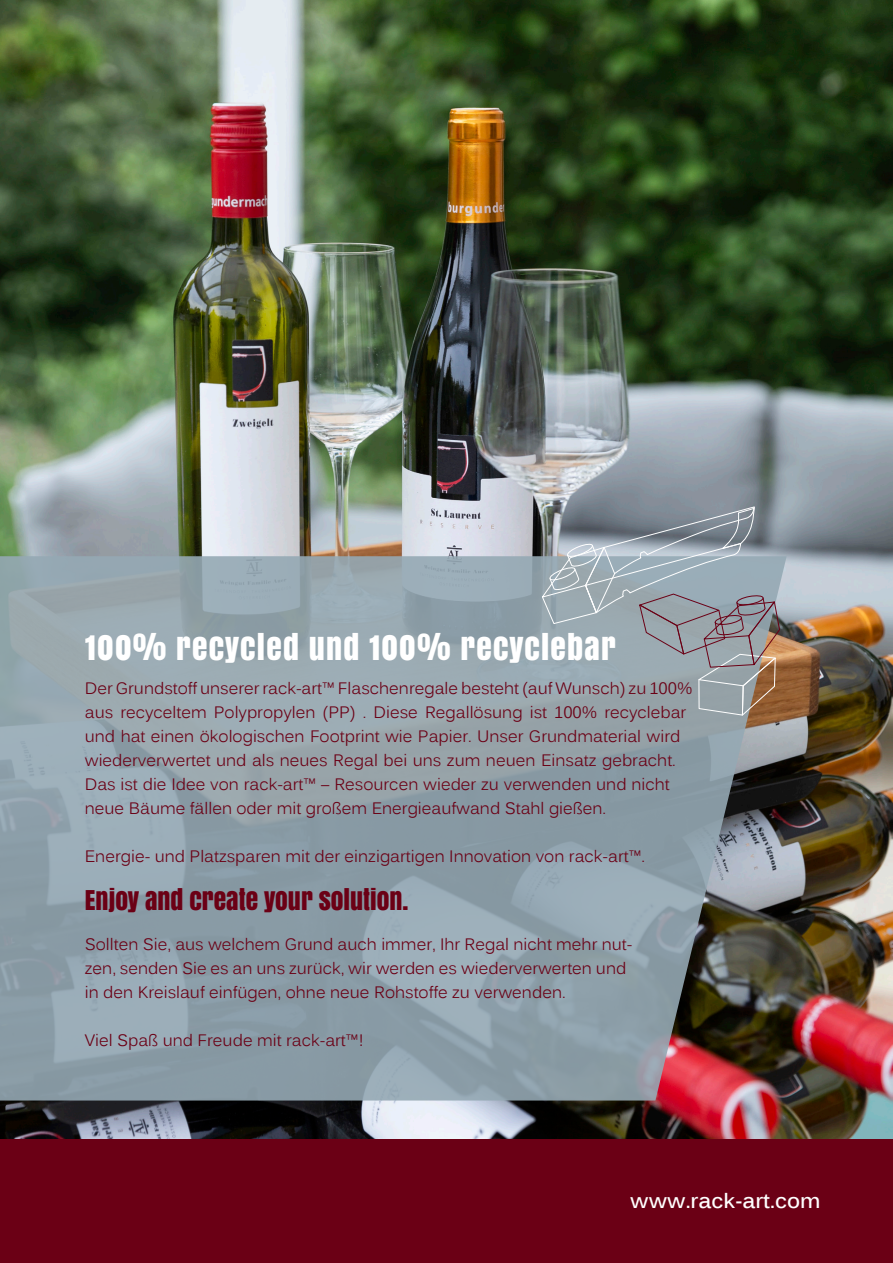
<style>
.page{position:relative;width:893px;height:1263px;background:#fff}
.page>*{position:absolute;margin:0;border:0;box-sizing:border-box;transform-origin:0 0}
.t1{font:31.5px "Anton";letter-spacing:.04em;color:#fff}
.t2{font:25.5px "Anton";color:#6b0015}
.t3{font:700 21px "Kalinga";color:#fff}
.t4{font:16.5px/24px "Kalinga";color:#6b0015}
</style>
<div class="page">
<img style="left:0;top:0;width:893px;height:1140px">
<svg style="left:0;top:556px;width:787px;height:544px;background:#8e9ba4"></svg>
<svg style="left:541px;top:507px;width:239px;height:210px;background:#969fa5"></svg>
<div style="left:0;top:1140px;width:893px;height:123px;background:#6b0015"></div>
<p class="t1" style="left:85px;top:623px;width:532px">100% RECYCLED UND 100% RECYCLEBAR</p>
<p class="t4" style="left:85px;top:677px;width:609px">Der Grundstoff unserer rack-art™ Flaschenregale besteht (auf Wunsch) zu 100% aus recyceltem Polypropylen (PP) . Diese Regallösung ist 100% recyclebar und hat einen ökologischen Footprint wie Papier. Unser Grundmaterial wird wiederverwertet und als neues Regal bei uns zum neuen Einsatz gebracht.<br>Das ist die Idee von rack-art™ – Resourcen wieder zu verwenden und nicht neue Bäume fällen oder mit großem Energieaufwand Stahl gießen.</p>
<p class="t4" style="left:85px;top:845px;width:562px">Energie- und Platzsparen mit der einzigartigen Innovation von rack-art™.</p>
<p class="t2" style="left:85px;top:880px;width:325px">ENJOY AND CREATE YOUR SOLUTION.</p>
<p class="t4" style="left:85px;top:934px;width:549px">Sollten Sie, aus welchem Grund auch immer, Ihr Regal nicht mehr nut&shy;zen, senden Sie es an uns zurück, wir werden es wiederverwerten und in den Kreislauf einfügen, ohne neue Rohstoffe zu verwenden.</p>
<p class="t4" style="left:85px;top:1030px;width:280px">Viel Spaß und Freude mit rack-art™!</p>
<p class="t3" style="left:630px;top:1187px;width:192px">www.rack-art.com</p>
</div>
